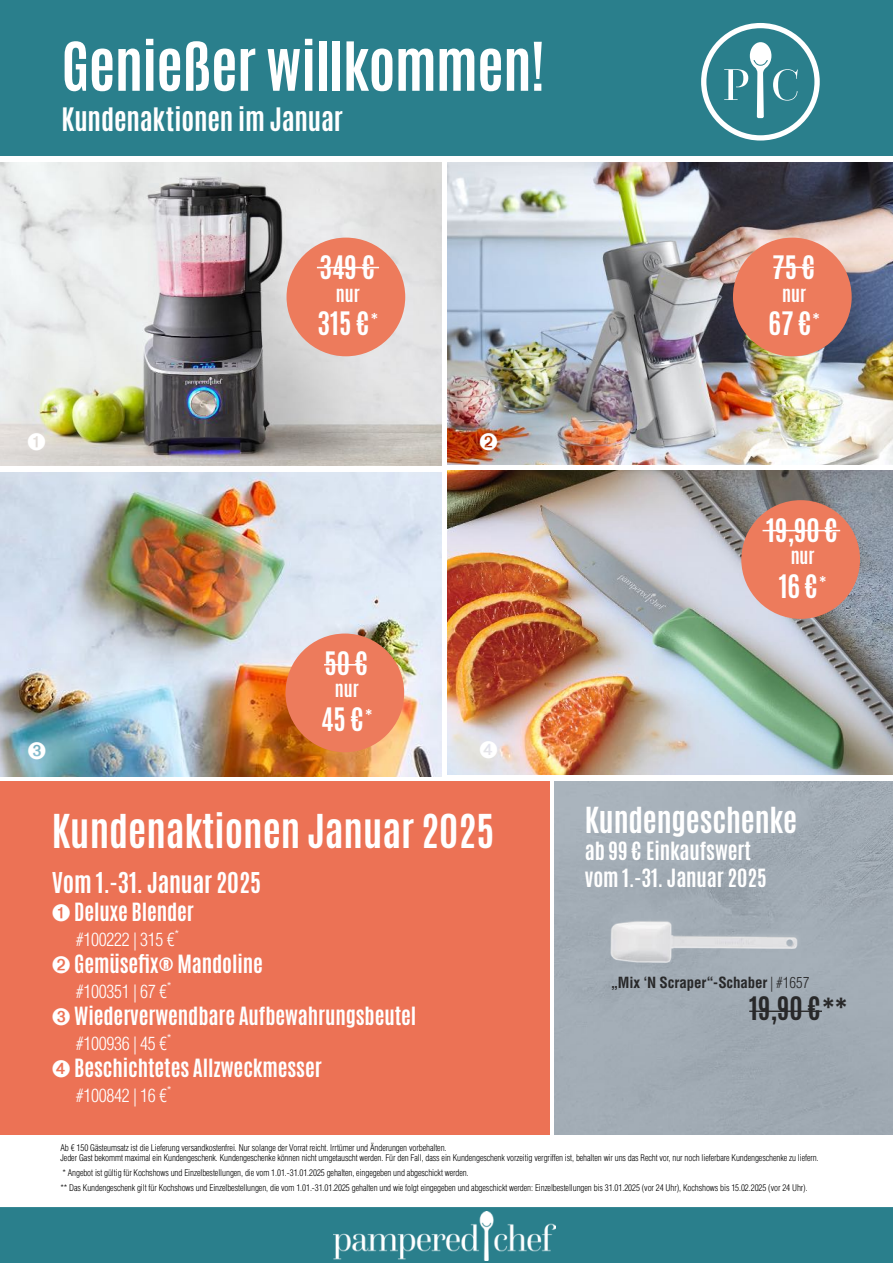
<style>
.page{position:relative;width:893px;height:1263px;background:#fff}
.page>*{position:absolute;margin:0;border:0;box-sizing:border-box;transform-origin:0 0}
.t1{font:700 57px "Antonio";letter-spacing:-.01em;color:#fff}
.t2{font:700 39px "Antonio";color:#fff}
.t3{font:700 30px "Antonio";letter-spacing:-.005em;color:#fff}
.t4{font:700 27px "Antonio";letter-spacing:-.005em;color:#fff}
.t5{font:700 27px "Antonio";color:#282829}
.t6{font:700 24px "Antonio";letter-spacing:-.005em;color:#fff}
.t7{font:700 21px/27px "Antonio";letter-spacing:-.005em;color:#fff}
.t8{font:300 condensed 18px "Helvetica";letter-spacing:-.02em;color:#fff}
.t9{font:700 18px "Antonio";color:#fff}
.t10{font:700 condensed 15px "Helvetica";letter-spacing:-.01em;color:#282829}
.t11{font:300 condensed 9px/10.5px "Helvetica";letter-spacing:-.01em;color:#000}
.s1{font-weight:300}
</style>
<div class="page">
<div style="left:0;top:1207px;width:893px;height:56px;background:#2a7f8c"></div>
<img style="left:334px;top:1212px;width:222px;height:48px">
<div style="left:0;top:0;width:893px;height:155px;background:#2a7f8c"></div>
<svg style="left:701px;top:23px;width:119px;height:118px"></svg>
<img style="left:448px;top:162px;width:445px;height:303px">
<div style="left:0;top:781px;width:549px;height:353px;background:#ec7255"></div>
<div style="left:555px;top:781px;width:338px;height:353px;background:#a1abb4"></div>
<hr style="left:749px;top:1010px;width:73px;height:2px;background:#282829">
<img style="left:606px;top:916px;width:197px;height:50px">
<img style="left:0;top:162px;width:441px;height:304px">
<img style="left:0;top:472px;width:441px;height:304px">
<img style="left:448px;top:471px;width:445px;height:303px">
<div style="left:287px;top:238px;width:118px;height:118px;background:#ed7b5c;border-radius:50%"></div>
<hr style="left:317px;top:267px;width:62px;height:1px;background:#fff">
<div style="left:733px;top:238px;width:119px;height:118px;background:#ed7b5c;border-radius:50%"></div>
<hr style="left:773px;top:267px;width:41px;height:1px;background:#fff">
<div style="left:285px;top:633px;width:119px;height:119px;background:#ed7b5c;border-radius:50%"></div>
<hr style="left:324px;top:664px;width:41px;height:1px;background:#fff">
<div style="left:741px;top:500px;width:119px;height:119px;background:#ed7b5c;border-radius:50%"></div>
<hr style="left:762px;top:530px;width:78px;height:1px;background:#fff">
<svg style="left:28px;top:432px;width:17px;height:18px"></svg>
<svg style="left:480px;top:432px;width:17px;height:18px"></svg>
<svg style="left:29px;top:742px;width:17px;height:17px"></svg>
<svg style="left:480px;top:741px;width:17px;height:17px"></svg>
<h1 class="t1" style="left:62px;top:23px;width:485px">Genießer willkommen!</h1>
<h3 class="t4" style="left:62px;top:99px;width:283px">Kundenaktionen im Januar</h3>
<h3 class="t4" style="left:319px;top:247px;width:58px">349 €</h3>
<h3 class="t9" style="left:336px;top:280px;width:25px">nur</h3>
<h3 class="t4" style="left:318px;top:303px;width:62px">315 €<sup>*</sup></h3>
<h3 class="t4" style="left:772px;top:247px;width:46px">75 €</h3>
<h3 class="t9" style="left:782px;top:280px;width:25px">nur</h3>
<h3 class="t4" style="left:768px;top:303px;width:53px">67 €<sup>*</sup></h3>
<h3 class="t4" style="left:324px;top:643px;width:46px">50 €</h3>
<h3 class="t9" style="left:335px;top:676px;width:25px">nur</h3>
<h3 class="t4" style="left:321px;top:699px;width:53px">45 €<sup>*</sup></h3>
<h2 class="t2" style="left:52px;top:802px;width:444px">Kundenaktionen Januar 2025</h2>
<h3 class="t6" style="left:52px;top:865px;width:211px">Vom 1.-31. Januar 2025</h3>
<h3 class="t7" style="left:52px;top:898px;width:144px">➊ Deluxe Blender</h3>
<h3 class="t8" style="left:76px;top:928px;width:105px">#100222 | 315 €<sup>*</sup></h3>
<h3 class="t7" style="left:52px;top:950px;width:213px">➋ Gemüsefix® Mandoline</h3>
<h3 class="t8" style="left:76px;top:980px;width:97px">#100351 | 67 €<sup>*</sup></h3>
<h3 class="t7" style="left:52px;top:1003px;width:366px">➌ Wiederverwendbare Aufbewahrungsbeutel</h3>
<h3 class="t8" style="left:76px;top:1032px;width:97px">#100936 | 45 €<sup>*</sup></h3>
<h3 class="t7" style="left:52px;top:1055px;width:271px">➍ Beschichtetes Allzweckmesser</h3>
<h3 class="t8" style="left:76px;top:1084px;width:97px">#100842 | 16 €<sup>*</sup></h3>
<h3 class="t4" style="left:766px;top:510px;width:74px">19,90 €</h3>
<h3 class="t9" style="left:791px;top:543px;width:25px">nur</h3>
<h3 class="t4" style="left:779px;top:566px;width:49px">16 €<sup>*</sup></h3>
<h3 class="t3" style="left:585px;top:798px;width:214px">Kundengeschenke</h3>
<h3 class="t7" style="left:585px;top:838px;width:183px">ab 99 € Einkaufswert vom 1.-31. Januar 2025</h3>
<h3 class="t10" style="left:611px;top:973px;width:200px">„Mix ‘N Scraper“-Schaber <span class="s1">| #1657</span></h3>
<h3 class="t5" style="left:749px;top:988px;width:100px">19,90 €**</h3>
<p class="t11" style="left:61px;top:1142px;width:760px">Ab € 150 Gästeumsatz ist die Lieferung versandkostenfrei. Nur solange der Vorrat reicht. Irrtümer und Änderungen vorbehalten.<br>Jeder Gast bekommt maximal ein Kundengeschenk. Kundengeschenke können nicht umgetauscht werden. Für den Fall, dass ein Kundengeschenk vorzeitig vergriffen ist, behalten wir uns das Recht vor, nur noch lieferbare Kundengeschenke zu liefern.</p>
<p class="t11" style="left:61px;top:1165px;width:749px;line-height:14.7px">* Angebot ist gültig für Kochshows und Einzelbestellungen, die vom 1.01.-31.01.2025 gehalten, eingegeben und abgeschickt werden.<br>** Das Kundengeschenk gilt für Kochshows und Einzelbestellungen, die vom 1.01.-31.01.2025 gehalten und wie folgt eingegeben und abgeschickt werden: Einzelbestellungen bis 31.01.2025 (vor 24 Uhr), Kochshows bis 15.02.2025 (vor 24 Uhr).</p>
</div>
